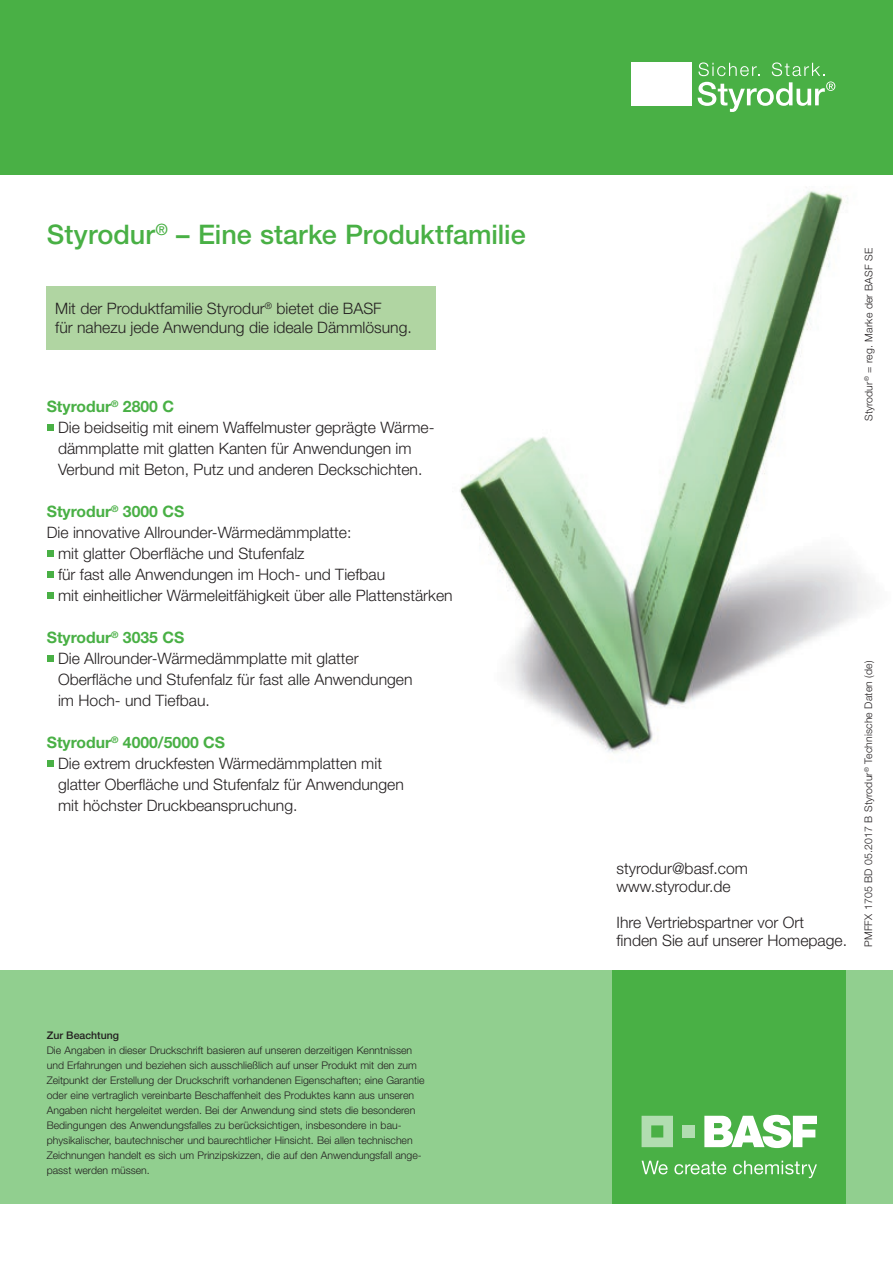
<style>
.page{position:relative;width:893px;height:1263px;background:#fff}
.page>*{position:absolute;margin:0;border:0;box-sizing:border-box;transform-origin:0 0}
.t1{font:500 27px "Helvetica Neue LT Std";color:#49b045}
.t2{font:300 15.75px/21px "Helvetica Neue LT Std";color:#231f20}
.t3{font:700 15.75px "Helvetica Neue LT Std";color:#49b045}
.t4{font:300 10.5px/15px "Helvetica Neue LT Std";color:#231f20}
.t5{font:500 10.5px "Helvetica Neue LT Std";color:#231f20}
.s1{font-weight:700;color:#49b045}
</style>
<div class="page">
<img style="left:362px;top:174px;width:531px;height:579px">
<div style="left:0;top:969px;width:893px;height:234px;background:#91cf8f"></div>
<div style="left:0;top:0;width:893px;height:174px;background:#49b045"></div>
<div style="left:47px;top:286px;width:389px;height:63px;background:#b0d5a2"></div>
<svg style="left:48px;top:425px;width:6px;height:6px"></svg>
<svg style="left:48px;top:551px;width:6px;height:6px"></svg>
<svg style="left:48px;top:572px;width:6px;height:6px"></svg>
<svg style="left:48px;top:593px;width:6px;height:6px"></svg>
<svg style="left:48px;top:656px;width:6px;height:6px"></svg>
<svg style="left:48px;top:761px;width:6px;height:6px"></svg>
<div style="left:612px;top:969px;width:234px;height:234px;background:#49b045"></div>
<svg style="left:642px;top:1116px;width:31px;height:31px"></svg>
<div style="left:683px;top:1125px;width:12px;height:12px;background:#b1ddb0"></div>
<svg style="left:704px;top:1115px;width:113px;height:33px"></svg>
<svg style="left:642px;top:1161px;width:26px;height:13px"></svg>
<svg style="left:674px;top:1161px;width:52px;height:13px"></svg>
<svg style="left:733px;top:1161px;width:84px;height:17px"></svg>
<div style="left:631px;top:62px;width:61px;height:44px;background:#fff"></div>
<svg style="left:698px;top:62px;width:137px;height:50px"></svg>
<h1 class="t1" style="left:47px;top:219px;width:480px">Styrodur<sup>®</sup> – Eine starke Produktfamilie</h1>
<p class="t2" style="left:55px;top:298px;width:358px;line-height:19.2px">Mit der Produktfamilie Styrodur<sup>®</sup> bietet die BASF<br>für nahezu jede Anwendung die ideale Dämmlösung.</p>
<p class="t2" style="left:58px;top:396px;width:378px;text-indent:-11px"><span class="s1">Styrodur</span><sup>®</sup> <span class="s1">2800 C<br></span>Die beidseitig mit einem Waffelmuster geprägte Wärme&shy;dämmplatte mit glatten Kanten für Anwendungen im Verbund mit Beton, Putz und anderen Deckschichten.</p>
<p class="t3" style="left:47px;top:502px;width:139px">Styrodur<sup>®</sup> 3000 CS</p>
<p class="t2" style="left:47px;top:522px;width:306px">Die innovative Allrounder-Wärmedämmplatte:</p>
<p class="t2" style="left:58px;top:543px;width:248px">mit glatter Oberfläche und Stufenfalz</p>
<p class="t2" style="left:58px;top:564px;width:329px">für fast alle Anwendungen im Hoch- und Tiefbau</p>
<p class="t2" style="left:58px;top:585px;width:396px">mit einheitlicher Wärmeleitfähigkeit über alle Plattenstärken</p>
<p class="t2" style="left:58px;top:627px;width:356px;text-indent:-11px"><span class="s1">Styrodur</span><sup>®</sup> <span class="s1">3035 CS<br></span>Die Allrounder-Wärmedämmplatte mit glatter Oberfläche und Stufenfalz für fast alle Anwendungen im Hoch- und Tiefbau.</p>
<p class="t2" style="left:58px;top:732px;width:347px;text-indent:-11px"><span class="s1">Styrodur</span><sup>®</sup> <span class="s1">4000/5000 CS<br></span>Die extrem druckfesten Wärmedämmplatten mit glatter Oberfläche und Stufenfalz für Anwendungen mit höchster Druckbeanspruchung.</p>
<p class="t5" style="left:47px;top:1029px;width:74px">Zur Beachtung</p>
<p class="t4" style="left:47px;top:1043px;width:379px">Die Angaben in dieser Druckschrift basieren auf unseren derzeitigen Kenntnissen und Erfahrungen und beziehen sich ausschließlich auf unser Produkt mit den zum Zeitpunkt der Erstellung der Druckschrift vorhandenen Eigenschaften; eine Garantie oder eine vertraglich vereinbarte Beschaffenheit des Produktes kann aus unseren Angaben nicht hergeleitet werden. Bei der Anwendung sind stets die besonderen Bedingungen des Anwendungsfalles zu berücksichtigen, insbesondere in bau&shy;physikalischer, bautechnischer und baurechtlicher Hinsicht. Bei allen technischen Zeichnungen handelt es sich um Prinzipskizzen, die auf den Anwendungsfall ange&shy;passt werden müssen.</p>
<p class="t4" style="left:861px;top:421px;width:175px;rotate:-90deg">Styrodur<sup>®</sup> = reg. Marke der BASF SE</p>
<p class="t2" style="left:617px;top:859px;width:133px;line-height:18px">styrodur@basf.com www.styrodur.de</p>
<p class="t2" style="left:617px;top:913px;width:232px;line-height:18px">Ihre Vertriebspartner vor Ort finden Sie auf unserer Homepage.</p>
<p class="t4" style="left:861px;top:947px;width:288px;rotate:-90deg">PMFFX 1705 BD 05.2017 B Styrodur<sup>®</sup> Technische Daten (de)</p>
</div>
